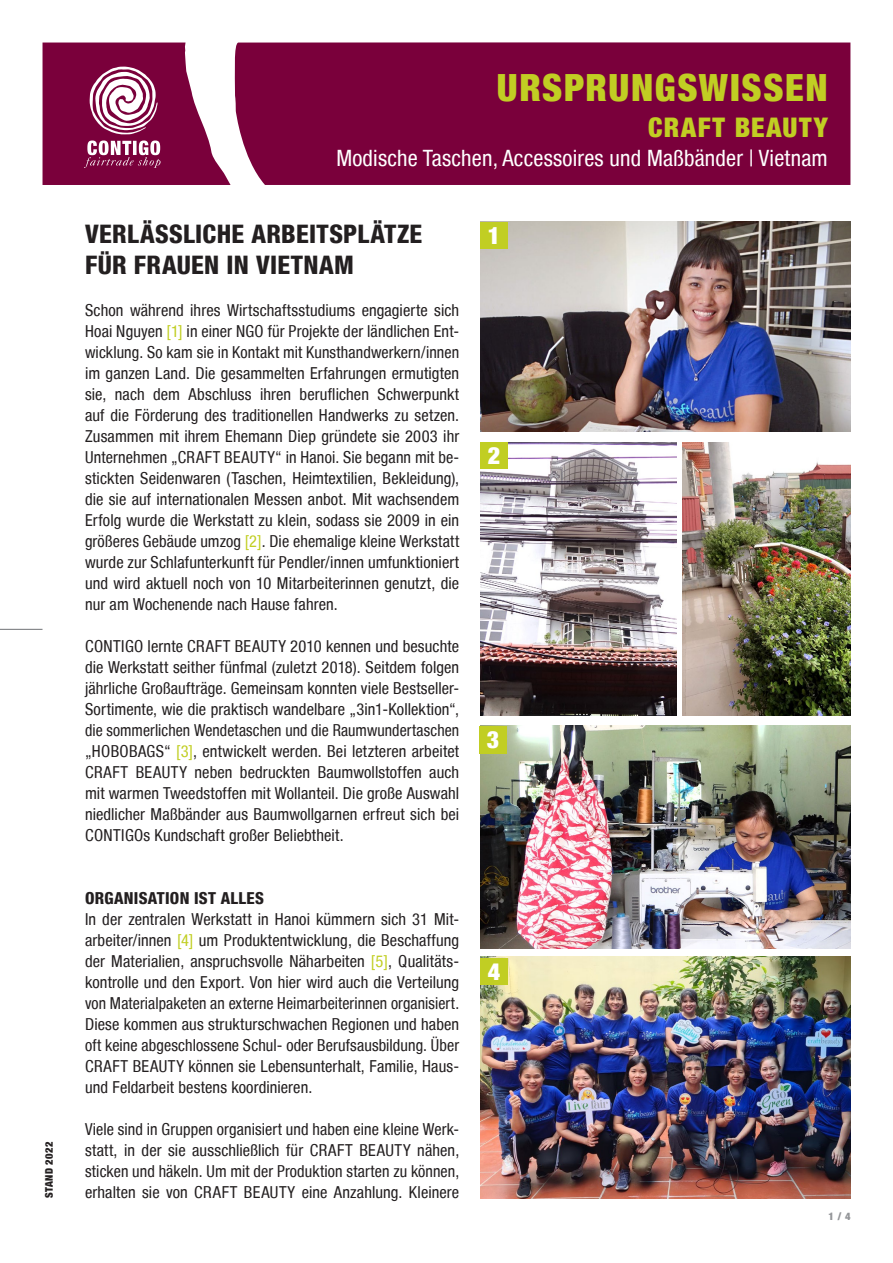
<style>
.page{position:relative;width:893px;height:1263px;background:#fff}
.page>*{position:absolute;margin:0;border:0;box-sizing:border-box;transform-origin:0 0}
.t1{font:900 condensed 37.5px "Helvetica Neue LT";letter-spacing:.045em;color:#c1ce23}
.t2{font:900 condensed 27px "Helvetica Neue LT";letter-spacing:.055em;color:#c1ce23}
.t3{font:800 condensed 25.5px "Helvetica Neue LT";letter-spacing:.015em;color:#231f20}
.t4{font:900 condensed 24px "Helvetica Neue LT";color:#fff}
.t5{font:condensed 22.5px "Helvetica Neue LT";letter-spacing:.01em;color:#fff}
.t6{font:condensed 16.5px/21px "Helvetica Neue LT";letter-spacing:.005em;color:#231f20;text-align:justify}
.t7{font:800 condensed 16.5px "Helvetica Neue LT";letter-spacing:.015em;color:#231f20}
.t8{font:900 condensed 10.5px "Helvetica Neue LT";letter-spacing:.05em;color:#231f20}
.t9{font:900 condensed 10.5px "Helvetica Neue LT";color:#939598}
.s1{color:#c1ce23}
</style>
<div class="page">
<div style="left:234px;top:42px;width:616px;height:143px;background:#7a003b"></div>
<svg style="left:43px;top:43px;width:188px;height:142px"></svg>
<hr style="left:0;top:629px;width:43px;height:1px;background:#808285">
<img style="left:480px;top:957px;width:370px;height:241px">
<img style="left:480px;top:726px;width:370px;height:222px">
<img style="left:480px;top:442px;width:196px;height:273px">
<img style="left:480px;top:222px;width:370px;height:210px">
<div style="left:480px;top:222px;width:28px;height:26px;background:#c1ce23"></div>
<div style="left:480px;top:442px;width:28px;height:27px;background:#c1ce23"></div>
<img style="left:682px;top:442px;width:168px;height:273px">
<div style="left:479px;top:726px;width:28px;height:27px;background:#c1ce23"></div>
<div style="left:480px;top:958px;width:28px;height:26px;background:#c1ce23"></div>
<p class="t8" style="left:43px;top:1198px;width:59px;rotate:-90deg">STAND 2022</p>
<h1 class="t1" style="left:497px;top:65px;width:332px">URSPRUNGSWISSEN</h1>
<h2 class="t2" style="left:648px;top:111px;width:181px">CRAFT BEAUTY</h2>
<h3 class="t5" style="left:336px;top:145px;width:493px">Modische Taschen, Accessoires und Maßbänder | Vietnam</h3>
<p class="t3" style="left:85px;top:218px;width:339px">VERLÄSSLICHE ARBEITSPLÄTZE</p>
<p class="t3" style="left:85px;top:250px;width:270px">FÜR FRAUEN IN VIETNAM</p>
<p class="t6" style="left:85px;top:300px;width:376px">Schon während ihres Wirtschaftsstudiums engagierte sich Hoai Nguyen <span class="s1">[1]</span> in einer NGO für Projekte der ländlichen Ent&shy;wicklung. So kam sie in Kontakt mit Kunsthandwerkern/innen im ganzen Land. Die gesammelten Erfahrungen ermutigten sie, nach dem Abschluss ihren beruflichen Schwerpunkt auf die Förderung des traditionellen Handwerks zu setzen.<br>Zusammen mit ihrem Ehemann Diep gründete sie 2003 ihr Unternehmen „CRAFT BEAUTY“ in Hanoi. Sie begann mit be&shy;stickten Seidenwaren (Taschen, Heimtextilien, Bekleidung), die sie auf internationalen Messen anbot. Mit wachsendem Erfolg wurde die Werkstatt zu klein, sodass sie 2009 in ein größeres Gebäude umzog <span class="s1">[2]</span>. Die ehemalige kleine Werkstatt wurde zur Schlafunterkunft für Pendler/innen umfunktioniert und wird aktuell noch von 10 Mitarbeiterinnen genutzt, die nur am Wochenende nach Hause fahren.</p>
<p class="t6" style="left:85px;top:636px;width:376px">CONTIGO lernte CRAFT BEAUTY 2010 kennen und besuchte die Werkstatt seither fünfmal (zuletzt 2018). Seitdem folgen jährliche Großaufträge. Gemeinsam konnten viele Bestseller-Sortimente, wie die praktisch wandelbare „3in1-Kollektion“, die sommerlichen Wendetaschen und die Raumwundertaschen „HOBOBAGS“ <span class="s1">[3]</span>, entwickelt werden. Bei letzteren arbeitet CRAFT BEAUTY neben bedruckten Baumwollstoffen auch mit warmen Tweedstoffen mit Wollanteil. Die große Auswahl niedlicher Maßbänder aus Baumwollgarnen erfreut sich bei CONTIGOs Kundschaft großer Beliebtheit.</p>
<p class="t7" style="left:85px;top:888px;width:181px">ORGANISATION IST ALLES</p>
<p class="t6" style="left:85px;top:909px;width:376px">In der zentralen Werkstatt in Hanoi kümmern sich 31 Mit&shy;arbeiter/innen <span class="s1">[4]</span> um Produktentwicklung, die Beschaffung der Materialien, anspruchsvolle Näharbeiten <span class="s1">[5]</span>, Qualitäts&shy;kontrolle und den Export. Von hier wird auch die Verteilung von Materialpaketen an externe Heimarbeiterinnen organisiert.<br>Diese kommen aus strukturschwachen Regionen und haben oft keine abgeschlossene Schul- oder Berufsausbildung. Über CRAFT BEAUTY können sie Lebensunterhalt, Familie, Haus&shy;und Feldarbeit bestens koordinieren.</p>
<p class="t6" style="left:85px;top:1119px;width:376px">Viele sind in Gruppen organisiert und haben eine kleine Werk&shy;statt, in der sie ausschließlich für CRAFT BEAUTY nähen, sticken und häkeln. Um mit der Produktion starten zu können, erhalten sie von CRAFT BEAUTY eine Anzahlung. Kleinere</p>
<p class="t4" style="left:488px;top:220px;width:14px">1</p>
<p class="t4" style="left:488px;top:441px;width:14px">2</p>
<p class="t4" style="left:487px;top:724px;width:14px">3</p>
<p class="t4" style="left:488px;top:956px;width:14px">4</p>
<p class="t9" style="left:828px;top:1209px;width:23px">1 / 4</p>
</div>
